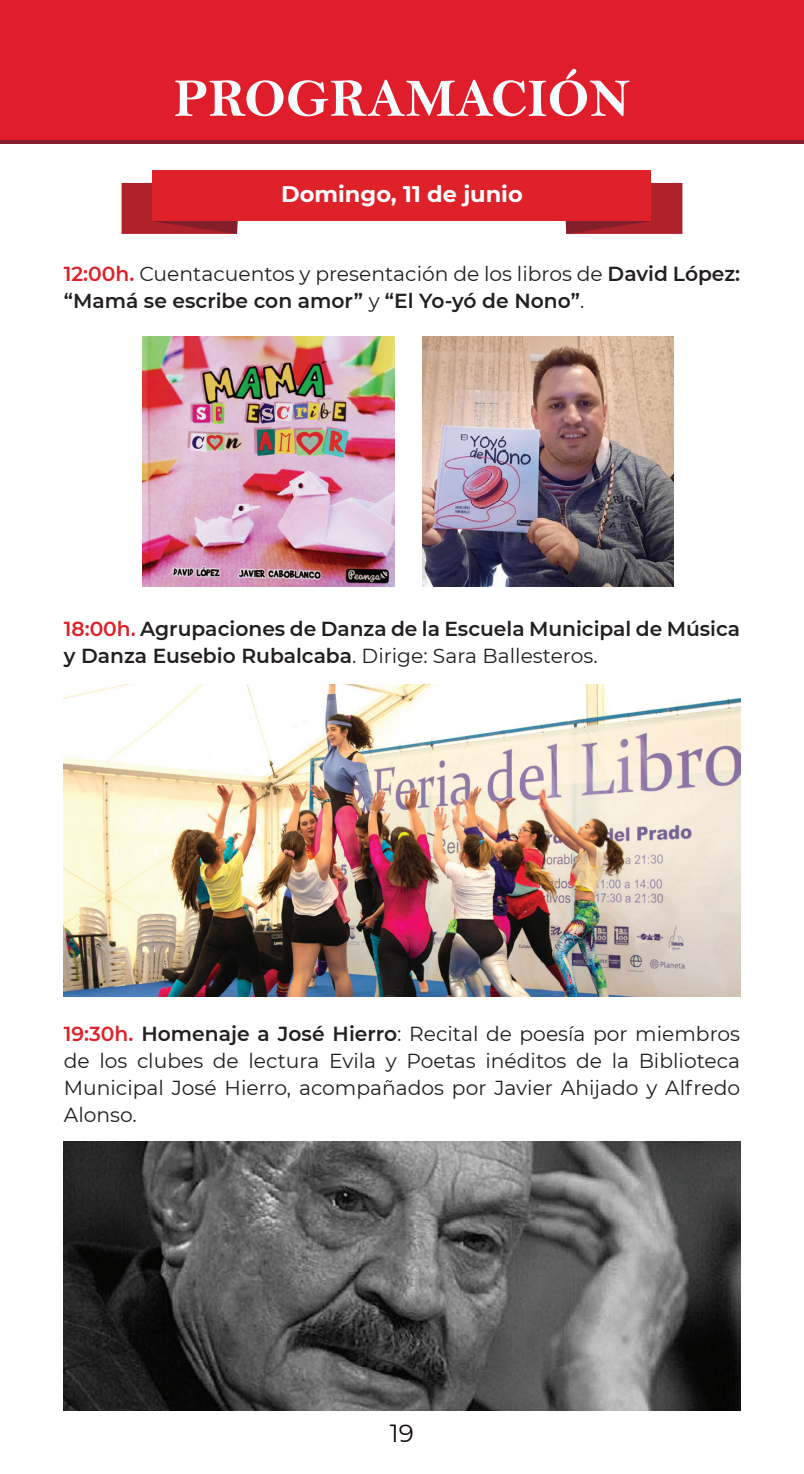
<style>
.page{position:relative;width:804px;height:1474px;background:#fff}
.page>*{position:absolute;margin:0;border:0;box-sizing:border-box;transform-origin:0 0}
.t1{font:54px "Bell MT Bold";color:#f6fbfe}
.t2{font:24.75px "Montserrat";color:#120908}
.t3{font:700 22.5px "Montserrat";color:#fff}
.t4{font:600 20.25px/27px "Montserrat";color:#231f20}
.t5{font:20.25px/27px "Montserrat";color:#231f20;text-align:justify}
.s1{color:#de222a}
.s2{font-weight:400}
.s3{font-weight:600;color:#de222a}
.s4{font-weight:600}
</style>
<div class="page">
<img style="left:143px;top:337px;width:251px;height:249px">
<img style="left:64px;top:684px;width:676px;height:312px">
<img style="left:64px;top:1141px;width:676px;height:269px">
<img style="left:422px;top:337px;width:252px;height:249px">
<svg style="left:565px;top:183px;width:117px;height:51px"></svg>
<svg style="left:122px;top:183px;width:116px;height:51px"></svg>
<div style="left:152px;top:170px;width:499px;height:51px;background:#df222a"></div>
<div style="left:0;top:0;width:19px;height:140px;background:#e01d2b"></div>
<div style="left:19px;top:0;width:785px;height:140px;background:#e01d2b"></div>
<hr style="left:0;top:140px;width:19px;height:4px;background:#851f2b">
<hr style="left:19px;top:140px;width:785px;height:4px;background:#851f2b">
<h1 class="t1" style="left:174px;top:66px;width:458px">PROGRAMACIÓN</h1>
<p class="t3" style="left:281px;top:178px;width:243px">Domingo, 11 de junio</p>
<p class="t4" style="left:64px;top:260px;width:678px"><span class="s1">12:00h.</span> <span class="s2">Cuentacuentos y presentación de los libros de</span> David López: “Mamá se escribe con amor” <span class="s2">y</span> “El Yo-yó de Nono”<span class="s2">.</span></p>
<p class="t4" style="left:64px;top:614px;width:678px"><span class="s1">18:00h.</span> Agrupaciones de Danza de la Escuela Municipal de Música y Danza Eusebio Rubalcaba<span class="s2">. Dirige: Sara Ballesteros.</span></p>
<p class="t5" style="left:64px;top:1020px;width:678px"><span class="s3">19:30h.</span> <span class="s4">Homenaje a José Hierro</span>: Recital de poesía por miembros de los clubes de lectura Evila y Poetas inéditos de la Biblioteca Municipal José Hierro, acompañados por Javier Ahijado y Alfredo Alonso.</p>
<p class="t2" style="left:390px;top:1416px;width:26px">19</p>
</div>
